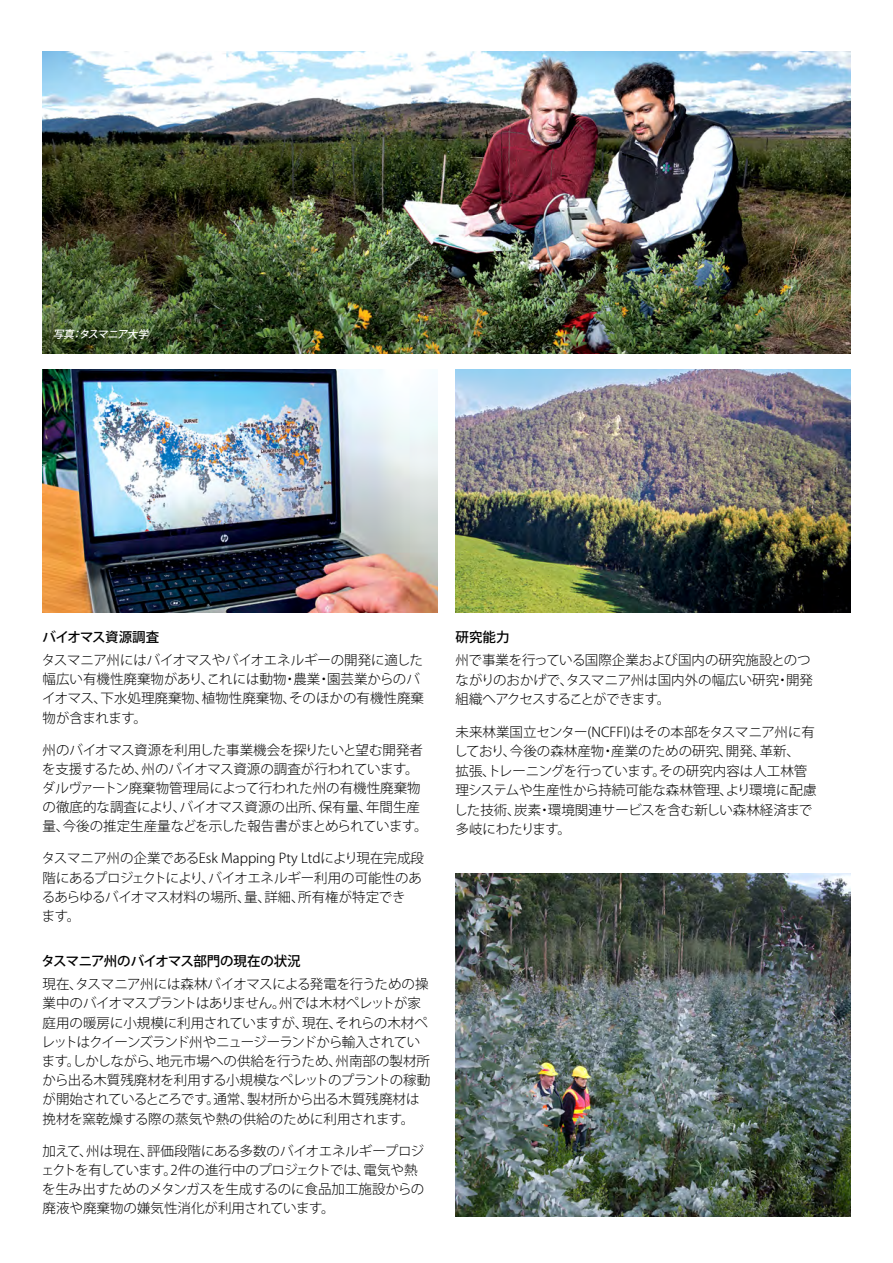
<style>
.page{position:relative;width:893px;height:1263px;background:#fff}
.page>*{position:absolute;margin:0;border:0;box-sizing:border-box;transform-origin:0 0}
.t1{font:300 13.5px/19.2px "Koz Go Pro";color:#000}
.t2{font:300 13.5px/19.2px "Koz Go Pro";letter-spacing:-.02em;color:#000}
.t3{font:500 13.5px "Koz Go Pro";letter-spacing:-.025em;color:#000}
.t4{font:italic 500 10.5px "Koz Go Pro";color:#fff}
</style>
<div class="page">
<img style="left:455px;top:873px;width:395px;height:343px">
<img style="left:455px;top:370px;width:395px;height:242px">
<img style="left:43px;top:51px;width:807px;height:302px">
<img style="left:43px;top:370px;width:394px;height:242px">
<p class="t4" style="left:53px;top:327px;width:99px">写真：タスマニア大学</p>
<p class="t3" style="left:43px;top:628px;width:118px">バイオマス資源調査</p>
<p class="t1" style="left:42px;top:651px;width:384px">タスマニア州にはバイオマスやバイオエネルギーの開発に適した幅広い有機性廃棄物があり、これには動物・農業・園芸業からのバイオマス、下水処理廃棄物、植物性廃棄物、そのほかの有機性廃棄物が含まれます。</p>
<p class="t1" style="left:42px;top:740px;width:387px">州のバイオマス資源を利用した事業機会を探りたいと望む開発者を支援するため、州のバイオマス資源の調査が行われています。ダルヴァートン廃棄物管理局によって行われた州の有機性廃棄物の徹底的な調査により、バイオマス資源の出所、保有量、年間生産量、今後の推定生産量などを示した報告書がまとめられています。</p>
<p class="t1" style="left:42px;top:849px;width:384px">タスマニア州の企業であるEsk Mapping Pty Ltdにより現在完成段階にあるプロジェクトにより、バイオエネルギー利用の可能性のあるあらゆるバイオマス材料の場所、量、詳細、所有権が特定でき<br>ます。</p>
<p class="t3" style="left:42px;top:952px;width:261px">タスマニア州のバイオマス部門の現在の状況</p>
<p class="t2" style="left:42px;top:975px;width:390px">現在、タスマニア州には森林バイオマスによる発電を行うための操業中のバイオマスプラントはありません。州では木材ペレットが家庭用の暖房に小規模に利用されていますが、現在、それらの木材ペレットはクイーンズランド州やニュージーランドから輸入されています。しかしながら、地元市場への供給を行うため、州南部の製材所から出る木質残廃材を利用する小規模なペレットのプラントの稼動が開始されているところです。通常、製材所から出る木質残廃材は挽材を窯乾燥する際の蒸気や熱の供給のために利用されます。</p>
<p class="t1" style="left:41px;top:1141px;width:385px">加えて、州は現在、評価段階にある多数のバイオエネルギープロジェクトを有しています。2件の進行中のプロジェクトでは、電気や熱を生み出すためのメタンガスを生成するのに食品加工施設からの廃液や廃棄物の嫌気性消化が利用されています。</p>
<p class="t3" style="left:455px;top:628px;width:55px">研究能力</p>
<p class="t1" style="left:455px;top:651px;width:359px">州で事業を行っている国際企業および国内の研究施設とのつながりのおかげで、タスマニア州は国内外の幅広い研究・開発組織へアクセスすることができます。</p>
<p class="t1" style="left:454px;top:722px;width:364px">未来林業国立センター(NCFFI)はその本部をタスマニア州に有しており、今後の森林産物・産業のための研究、開発、革新、拡張、トレーニングを行っています。その研究内容は人工林管理システムや生産性から持続可能な森林管理、より環境に配慮した技術、炭素・環境関連サービスを含む新しい森林経済まで多岐にわたります。</p>
</div>
